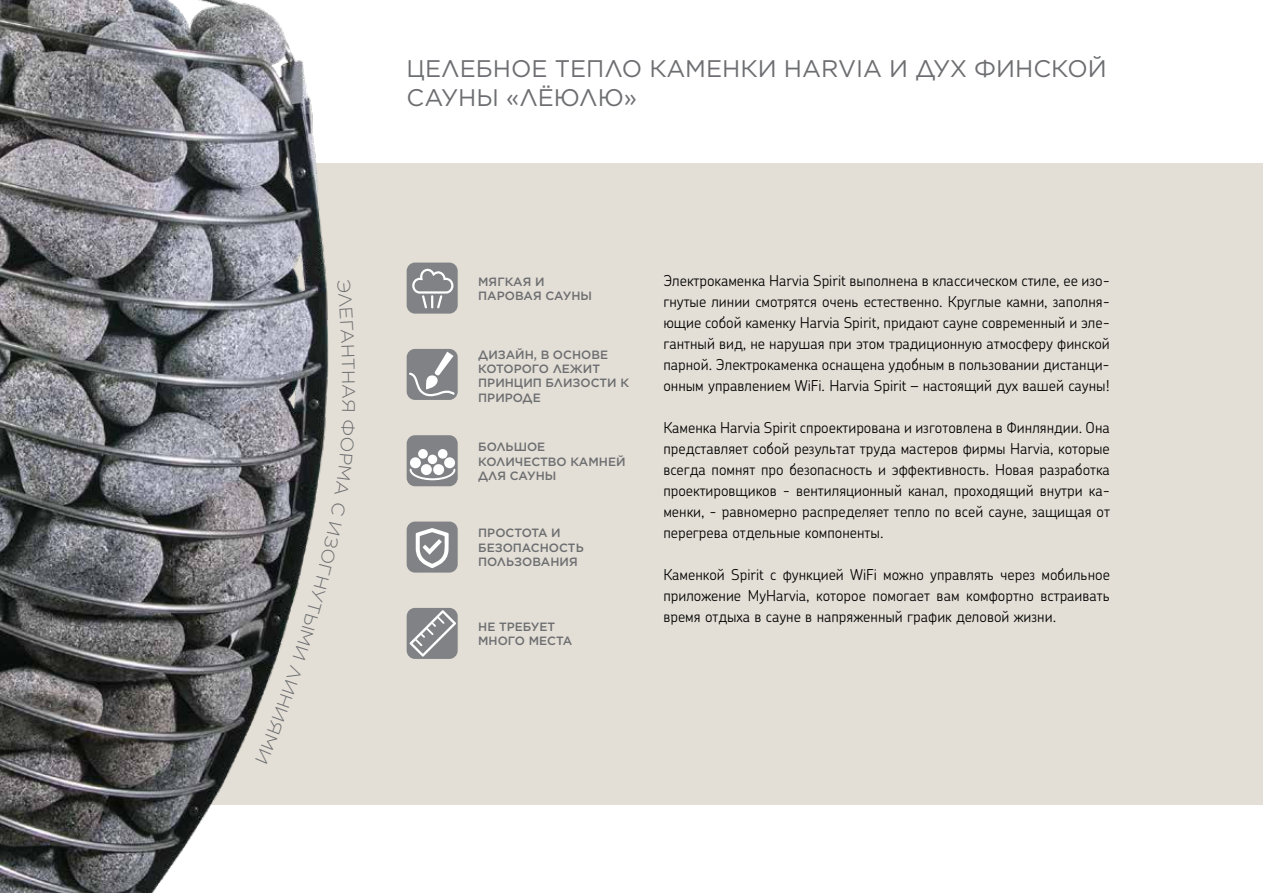
<style>
.page{position:relative;width:1263px;height:893px;background:#fff}
.page>*{position:absolute;margin:0;border:0;box-sizing:border-box;transform-origin:0 0}
.t1{font:24px/28.8px "Gotham";color:#6d6e71}
.t2{font:300 18px "Gotham";color:#6d6e71;scale:1.05 1}
.t3{font:300 15px/21px "Chevin Pro";color:#000;text-align:justify}
.t4{font:500 12px/14.4px "Gotham";color:#6d6e71}
</style>
<div class="page">
<div style="left:0;top:164px;width:1262px;height:641px;background:#e3dfd6"></div>
<img style="left:0;top:0;width:345px;height:893px">
<div style="left:407px;top:263px;width:51px;height:51px;background:#808285;border-radius:8px"></div>
<svg style="left:412px;top:269px;width:41px;height:40px"></svg>
<div style="left:407px;top:349px;width:51px;height:51px;background:#808285;border-radius:8px"></div>
<svg style="left:407px;top:352px;width:49px;height:47px"></svg>
<div style="left:407px;top:435px;width:51px;height:51px;background:#808285;border-radius:8px"></div>
<svg style="left:409px;top:468px;width:47px;height:13px"></svg>
<div style="left:410px;top:457px;width:11px;height:11px;background:#fff;border-radius:50%"></div>
<div style="left:421px;top:464px;width:11px;height:11px;background:#fff;border-radius:50%"></div>
<div style="left:418px;top:449px;width:10px;height:10px;background:#fff;border-radius:50%"></div>
<div style="left:438px;top:449px;width:9px;height:10px;background:#fff;border-radius:50%"></div>
<div style="left:433px;top:464px;width:11px;height:11px;background:#fff;border-radius:50%"></div>
<div style="left:428px;top:455px;width:9px;height:9px;background:#fff;border-radius:50%"></div>
<div style="left:444px;top:457px;width:11px;height:11px;background:#fff;border-radius:50%"></div>
<div style="left:407px;top:608px;width:51px;height:51px;background:#808285;border-radius:8px"></div>
<svg style="left:410px;top:610px;width:46px;height:47px"></svg>
<div style="left:407px;top:522px;width:51px;height:51px;background:#808285;border-radius:8px"></div>
<svg style="left:416px;top:528px;width:33px;height:40px"></svg>
<svg style="left:337px;top:279px;width:8px;height:103px"></svg>
<svg style="left:342px;top:400px;width:3px;height:11px"></svg>
<svg style="left:335px;top:420px;width:10px;height:76px"></svg>
<svg style="left:331px;top:502px;width:14px;height:14px"></svg>
<svg style="left:255px;top:522px;width:87px;height:242px"></svg>
<h1 class="t1" style="left:407px;top:54px;width:702px">ЦЕЛЕБНОЕ ТЕПЛО КАМЕНКИ HARVIA И ДУХ ФИНСКОЙ<br>САУНЫ «ЛЁЮЛЮ»</h1>
<p class="t2" style="left:360px;top:384px;width:16px;rotate:90deg">А</p>
<p class="t4" style="left:478px;top:274px;width:115px">МЯГКАЯ И<br>ПАРОВАЯ САУНЫ</p>
<p class="t4" style="left:478px;top:347px;width:152px">ДИЗАЙН, В ОСНОВЕ<br>КОТОРОГО ЛЕЖИТ<br>ПРИНЦИП БЛИЗОСТИ К<br>ПРИРОДЕ</p>
<p class="t4" style="left:478px;top:440px;width:149px">БОЛЬШОЕ<br>КОЛИЧЕСТВО КАМНЕЙ<br>ДЛЯ САУНЫ</p>
<p class="t4" style="left:478px;top:526px;width:107px">ПРОСТОТА И<br>БЕЗОПАСНОСТЬ<br>ПОЛЬЗОВАНИЯ</p>
<p class="t4" style="left:478px;top:619px;width:95px">НЕ ТРЕБУЕТ<br>МНОГО МЕСТА</p>
<p class="t3" style="left:663px;top:270px;width:448px">Электрокаменка Harvia Spirit выполнена в классическом стиле, ее изо&shy;гнутые линии смотрятся очень естественно. Круглые камни, заполня&shy;ющие собой каменку Harvia Spirit, придают сауне современный и эле&shy;гантный вид, не нарушая при этом традиционную атмосферу финской парной. Электрокаменка оснащена удобным в пользовании дистанци&shy;онным управлением WiFi. Harvia Spirit – настоящий дух вашей сауны!</p>
<p class="t3" style="left:663px;top:417px;width:448px">Каменка Harvia Spirit спроектирована и изготовлена в Финляндии. Она представляет собой результат труда мастеров фирмы Harvia, которые всегда помнят про безопасность и эффективность. Новая разработка проектировщиков - вентиляционный канал, проходящий внутри ка&shy;менки, - равномерно распределяет тепло по всей сауне, защищая от перегрева отдельные компоненты.</p>
<p class="t3" style="left:663px;top:564px;width:448px">Каменкой Spirit с функцией WiFi можно управлять через мобильное приложение MyHarvia, которое помогает вам комфортно встраивать время отдыха в сауне в напряженный график деловой жизни.</p>
</div>
